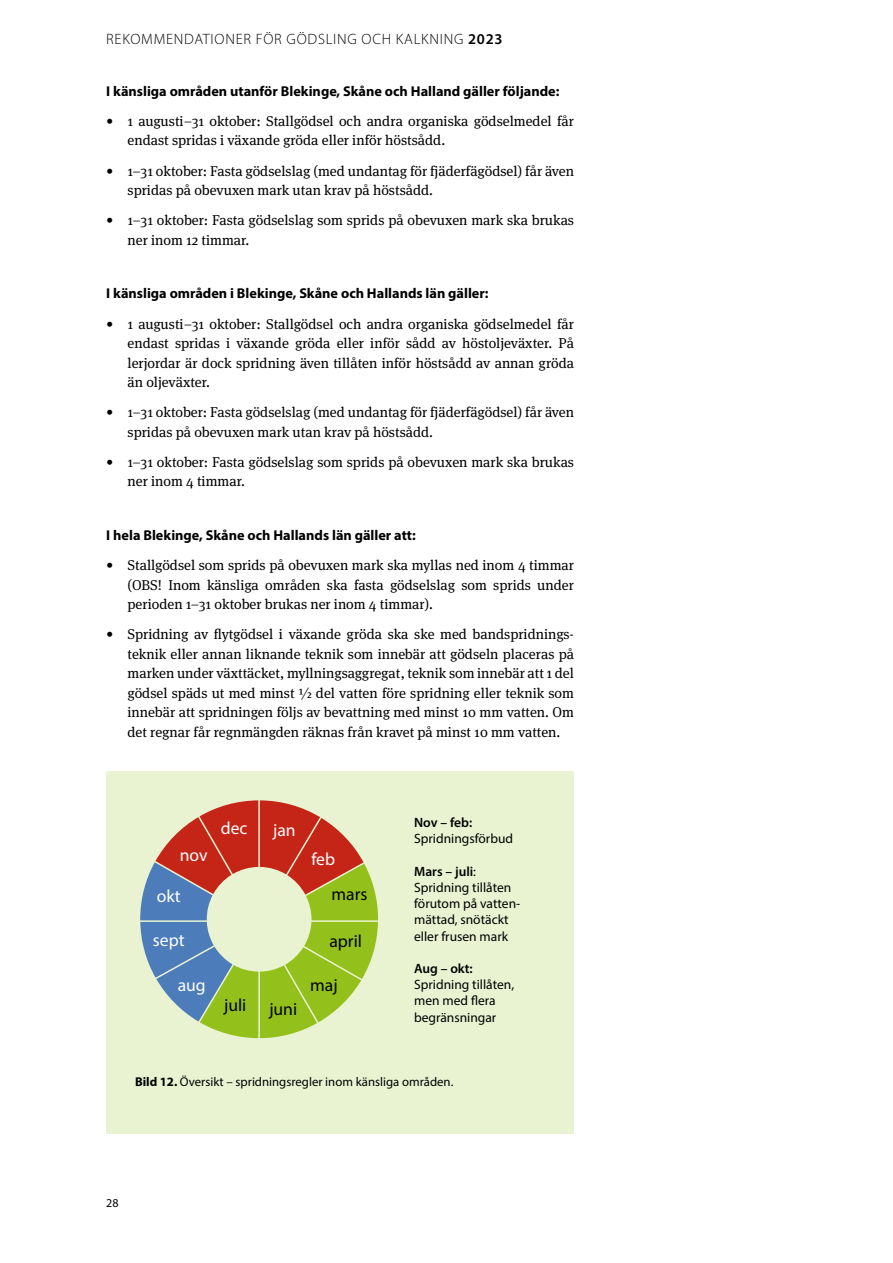
<style>
.page{position:relative;width:893px;height:1263px;background:#fff}
.page>*{position:absolute;margin:0;border:0;box-sizing:border-box;transform-origin:0 0}
.t1{font:17.55px/34.7px "Myriad Pro";color:#000}
.t2{font:17.55px "Myriad Pro";color:#fff}
.t3{font:300 15px "Myriad Pro";letter-spacing:.05em;color:#000}
.t4{font:14.25px/19.5px "Meta Serif OT";color:#000}
.H5__by_fh{font:700 14.25px "Myriad Pro";color:#000}
.t5{font:13.5px/16.2px "Myriad Pro";color:#000}
.t6{font:12.75px "Myriad Pro";color:#000}
.t7{font:12px "Myriad Pro";color:#000}
.s1{font-weight:600}
.s2{color:#fff}
.s3{font-weight:700}
</style>
<div class="page">
<div style="left:106px;top:771px;width:468px;height:363px;background:#e9f3d1"></div>
<svg style="left:140px;top:800px;width:238px;height:238px"></svg>
<p class="t3" style="left:106px;top:30px;width:398px">REKOMMENDATIONER FÖR GÖDSLING OCH KALKNING <span class="s1">2023</span></p>
<h4 class="H5__by_fh" style="left:106px;top:82px;width:455px">I känsliga områden utanför Blekinge, Skåne och Halland gäller följande:</h4>
<p class="t4" style="left:128px;top:111px;width:448px;text-indent:-21px">• 1 augusti–31 oktober: Stallgödsel och andra organiska gödselmedel får endast spridas i växande gröda eller inför höstsådd.</p>
<p class="t4" style="left:128px;top:161px;width:448px;text-indent:-21px">• 1–31 oktober: Fasta gödselslag (med undantag för fjäderfägödsel) får även spridas på obevuxen mark utan krav på höstsådd.</p>
<p class="t4" style="left:128px;top:211px;width:448px;text-indent:-21px">• 1–31 oktober: Fasta gödselslag som sprids på obevuxen mark ska brukas ner inom 12 timmar.</p>
<h4 class="H5__by_fh" style="left:106px;top:284px;width:384px">I känsliga områden i Blekinge, Skåne och Hallands län gäller:</h4>
<p class="t4" style="left:128px;top:314px;width:448px;text-align:justify;text-indent:-21px">• 1 augusti–31 oktober: Stallgödsel och andra organiska gödselmedel får endast spridas i växande gröda eller inför sådd av höstoljeväxter. På lerjordar är dock spridning även tillåten inför höstsådd av annan gröda än oljeväxter.</p>
<p class="t4" style="left:128px;top:403px;width:448px;text-indent:-21px">• 1–31 oktober: Fasta gödselslag (med undantag för fjäderfägödsel) får även spridas på obevuxen mark utan krav på höstsådd.</p>
<p class="t4" style="left:128px;top:452px;width:448px;text-indent:-21px">• 1–31 oktober: Fasta gödselslag som sprids på obevuxen mark ska brukas ner inom 4 timmar.</p>
<h4 class="H5__by_fh" style="left:106px;top:526px;width:311px">I hela Blekinge, Skåne och Hallands län gäller att:</h4>
<p class="t4" style="left:128px;top:556px;width:448px;text-align:justify;text-indent:-21px">• Stallgödsel som sprids på obevuxen mark ska myllas ned inom 4 timmar (OBS! Inom känsliga områden ska fasta gödselslag som sprids under perioden 1–31 oktober brukas ner inom 4 timmar).</p>
<p class="t4" style="left:128px;top:625px;width:448px;text-align:justify;text-indent:-21px">• Spridning av flytgödsel i växande gröda ska ske med bandspridnings&shy;teknik eller annan liknande teknik som innebär att gödseln placeras på marken under växttäcket, myllningsaggregat, teknik som innebär att 1 del gödsel späds ut med minst ½ del vatten före spridning eller teknik som innebär att spridningen följs av bevattning med minst 10 mm vatten. Om det regnar får regnmängden räknas från kravet på minst 10 mm vatten.</p>
<p class="t2" style="left:180px;top:844px;width:29px">nov</p>
<p class="t2" style="left:157px;top:885px;width:25px">okt</p>
<p class="t2" style="left:153px;top:929px;width:33px">sept</p>
<p class="t2" style="left:178px;top:974px;width:30px">aug</p>
<p class="t2" style="left:221px;top:817px;width:28px">dec</p>
<p class="t5" style="left:414px;top:814px;width:100px"><span class="s1">Nov – feb:<br></span>Spridningsförbud</p>
<p class="t5" style="left:414px;top:863px;width:108px"><span class="s1">Mars – juli</span>:<br>Spridning tillåten förutom på vatten&shy;mättad, snötäckt eller frusen mark</p>
<p class="t5" style="left:414px;top:960px;width:102px"><span class="s1">Aug – okt:<br></span>Spridning tillåten, men med flera begränsningar</p>
<p class="t2" style="left:273px;top:820px;width:24px">jan</p>
<p class="t1" style="left:332px;top:842px;width:37px;text-indent:-20px"><span class="s2">feb </span>mars</p>
<p class="t1" style="left:329px;top:923px;width:34px">april</p>
<p class="t1" style="left:310px;top:968px;width:29px">maj</p>
<p class="t1" style="left:224px;top:988px;width:24px">juli</p>
<p class="t1" style="left:269px;top:992px;width:29px">juni</p>
<p class="t6" style="left:135px;top:1074px;width:320px"><span class="s3">Bild 12.</span> Översikt – spridningsregler inom känsliga områden.</p>
<p class="t7" style="left:106px;top:1196px;width:14px">28</p>
</div>
